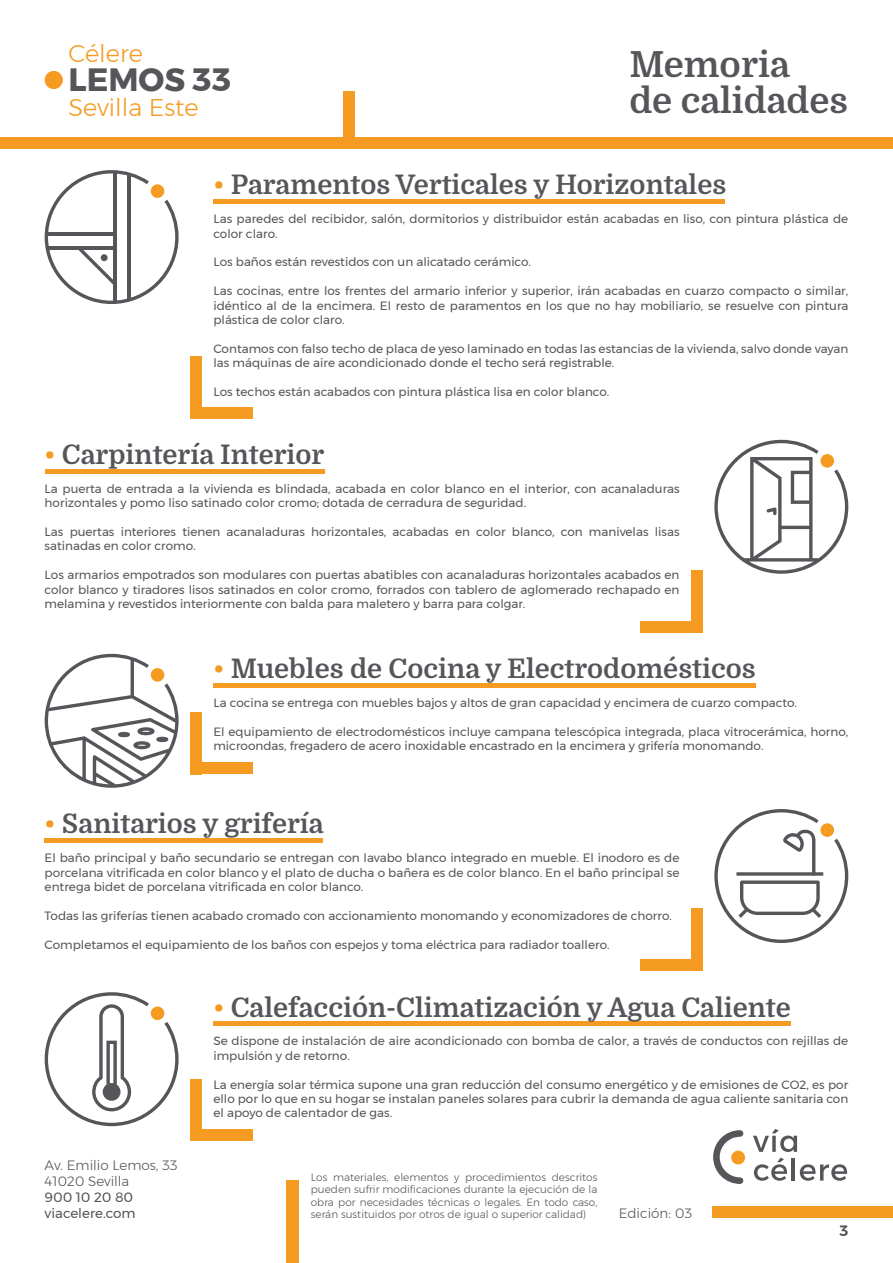
<style>
.page{position:relative;width:893px;height:1263px;background:#fff}
.page>*{position:absolute;margin:0;border:0;box-sizing:border-box;transform-origin:0 0}
.t1{font:700 36px/36px "Domine";color:#55565a}
.t2{font:700 32.1px "Montserrat";color:#55565a}
.t3{font:700 27px "Domine";color:#55565a}
.t4{font:300 24.15px "Montserrat";color:#f59b21}
.t5{font:600 15px "Montserrat";color:#55565a}
.t6{font:300 13.5px/16.2px "Montserrat";color:#55565a}
.t7{font:13.5px/16.2px "Montserrat";color:#55565a}
.t8{font:12px/14.4px "Montserrat";color:#55565a}
.t9{font:300 10.5px/12.6px "Montserrat";color:#55565a;text-align:justify}
.s1{color:#f59b21}
</style>
<div class="page">
<svg style="left:753px;top:1129px;width:44px;height:23px"></svg>
<svg style="left:754px;top:1158px;width:33px;height:23px"></svg>
<hr style="left:792px;top:1158px;width:3px;height:22px;background:#55565a">
<svg style="left:800px;top:1164px;width:47px;height:17px"></svg>
<div style="left:731px;top:1150px;width:14px;height:14px;background:#f59b21;border-radius:50%"></div>
<svg style="left:713px;top:1130px;width:30px;height:54px"></svg>
<div style="left:0;top:137px;width:893px;height:12px;background:#f59b21"></div>
<div style="left:287px;top:1181px;width:12px;height:82px;background:#f59b21"></div>
<div style="left:712px;top:1206px;width:181px;height:12px;background:#f59b21"></div>
<div style="left:343px;top:92px;width:11px;height:46px;background:#f59b21"></div>
<div style="left:45px;top:71px;width:18px;height:18px;background:#f59b21;border-radius:50%"></div>
<svg style="left:44px;top:170px;width:135px;height:134px"></svg>
<div style="left:101px;top:254px;width:7px;height:7px;background:#55565a;border-radius:50%"></div>
<hr style="left:213px;top:200px;width:512px;height:4px;background:#f59b21">
<div style="left:213px;top:683px;width:543px;height:5px;background:#f59b21"></div>
<div style="left:190px;top:356px;width:12px;height:62px;background:#f59b21"></div>
<div style="left:190px;top:407px;width:62px;height:11px;background:#f59b21"></div>
<div style="left:190px;top:712px;width:12px;height:62px;background:#f59b21"></div>
<div style="left:190px;top:762px;width:62px;height:12px;background:#f59b21"></div>
<div style="left:45px;top:469px;width:279px;height:5px;background:#f59b21"></div>
<svg style="left:714px;top:440px;width:134px;height:134px"></svg>
<div style="left:640px;top:621px;width:62px;height:11px;background:#f59b21"></div>
<div style="left:691px;top:570px;width:11px;height:62px;background:#f59b21"></div>
<svg style="left:45px;top:654px;width:134px;height:134px"></svg>
<div style="left:156px;top:737px;width:12px;height:5px;background:#55565a;border-radius:50%"></div>
<div style="left:118px;top:732px;width:12px;height:5px;background:#55565a;border-radius:50%"></div>
<hr style="left:45px;top:839px;width:278px;height:4px;background:#f59b21">
<div style="left:640px;top:959px;width:62px;height:12px;background:#f59b21"></div>
<div style="left:691px;top:909px;width:11px;height:62px;background:#f59b21"></div>
<svg style="left:714px;top:809px;width:134px;height:134px"></svg>
<hr style="left:213px;top:1022px;width:577px;height:4px;background:#f59b21">
<div style="left:190px;top:1079px;width:12px;height:62px;background:#f59b21"></div>
<div style="left:190px;top:1129px;width:62px;height:12px;background:#f59b21"></div>
<svg style="left:45px;top:992px;width:134px;height:134px"></svg>
<h3 class="t4" style="left:69px;top:36px;width:76px">Célere</h3>
<h2 class="t2" style="left:69px;top:54px;width:164px">LEMOS 33</h2>
<h3 class="t4" style="left:69px;top:89px;width:132px">Sevilla Este</h3>
<h1 class="t1" style="left:629px;top:47px;width:220px">Memoria<br>de calidades</h1>
<h3 class="t3" style="left:213px;top:170px;width:514px"><span class="s1">•</span> Paramentos Verticales y Horizontales</h3>
<p class="t8" style="left:213px;top:212px;width:636px">Las paredes del recibidor, salón, dormitorios y distribuidor están acabadas en liso, con pintura plástica de color claro.</p>
<p class="t8" style="left:213px;top:255px;width:319px">Los baños están revestidos con un alicatado cerámico.</p>
<p class="t8" style="left:213px;top:284px;width:636px;text-align:justify">Las cocinas, entre los frentes del armario inferior y superior, irán acabadas en cuarzo compacto o similar, idéntico al de la encimera. El resto de paramentos en los que no hay mobiliario, se resuelve con pintura plástica de color claro.</p>
<p class="t8" style="left:213px;top:341px;width:636px">Contamos con falso techo de placa de yeso laminado en todas las estancias de la vivienda, salvo donde vayan las máquinas de aire acondicionado donde el techo será registrable.</p>
<p class="t8" style="left:213px;top:384px;width:397px">Los techos están acabados con pintura plástica lisa en color blanco.</p>
<h3 class="t3" style="left:45px;top:440px;width:281px"><span class="s1">•</span> Carpintería Interior</h3>
<p class="t8" style="left:45px;top:481px;width:636px">La puerta de entrada a la vivienda es blindada, acabada en color blanco en el interior, con acanaladuras horizontales y pomo liso satinado color cromo; dotada de cerradura de seguridad.</p>
<p class="t8" style="left:45px;top:524px;width:636px">Las puertas interiores tienen acanaladuras horizontales, acabadas en color blanco, con manivelas lisas satinadas en color cromo.</p>
<p class="t8" style="left:45px;top:568px;width:636px;text-align:justify">Los armarios empotrados son modulares con puertas abatibles con acanaladuras horizontales acabados en color blanco y tiradores lisos satinados en color cromo, forrados con tablero de aglomerado rechapado en melamina y revestidos interiormente con balda para maletero y barra para colgar.</p>
<h3 class="t3" style="left:213px;top:654px;width:544px"><span class="s1">•</span> Muebles de Cocina y Electrodomésticos</h3>
<p class="t8" style="left:213px;top:695px;width:585px">La cocina se entrega con muebles bajos y altos de gran capacidad y encimera de cuarzo compacto.</p>
<p class="t8" style="left:213px;top:724px;width:636px">El equipamiento de electrodomésticos incluye campana telescópica integrada, placa vitrocerámica, horno, microondas, fregadero de acero inoxidable encastrado en la encimera y grifería monomando.</p>
<h3 class="t3" style="left:45px;top:809px;width:280px"><span class="s1">•</span> Sanitarios y grifería</h3>
<p class="t8" style="left:45px;top:850px;width:636px;text-align:justify">El baño principal y baño secundario se entregan con lavabo blanco integrado en mueble. El inodoro es de porcelana vitrificada en color blanco y el plato de ducha o bañera es de color blanco. En el baño principal se entrega bidet de porcelana vitrificada en color blanco.</p>
<p class="t8" style="left:45px;top:908px;width:629px">Todas las griferías tienen acabado cromado con accionamiento monomando y economizadores de chorro.</p>
<p class="t8" style="left:45px;top:937px;width:566px">Completamos el equipamiento de los baños con espejos y toma eléctrica para radiador toallero.</p>
<h3 class="t3" style="left:213px;top:992px;width:579px"><span class="s1">•</span> Calefacción-Climatización y Agua Caliente</h3>
<p class="t6" style="left:45px;top:1156px;width:135px">Av. Emilio Lemos, 33<br>41020 Sevilla</p>
<p class="t7" style="left:45px;top:1189px;width:93px">900 10 20 80 viacelere.com</p>
<p class="t8" style="left:213px;top:1034px;width:636px">Se dispone de instalación de aire acondicionado con bomba de calor, a través de conductos con rejillas de impulsión y de retorno.</p>
<p class="t8" style="left:213px;top:1077px;width:636px;text-align:justify">La energía solar térmica supone una gran reducción del consumo energético y de emisiones de CO2, es por ello por lo que en su hogar se instalan paneles solares para cubrir la demanda de agua caliente sanitaria con el apoyo de calentador de gas.</p>
<p class="t9" style="left:311px;top:1170px;width:288px">Los materiales, elementos y procedimientos descritos pueden sufrir modificaciones durante la ejecución de la obra por necesidades técnicas o legales. En todo caso, serán sustituidos por otros de igual o superior calidad)</p>
<p class="t6" style="left:619px;top:1205px;width:75px">Edición: 03</p>
<p class="t5" style="left:839px;top:1219px;width:10px">3</p>
</div>
